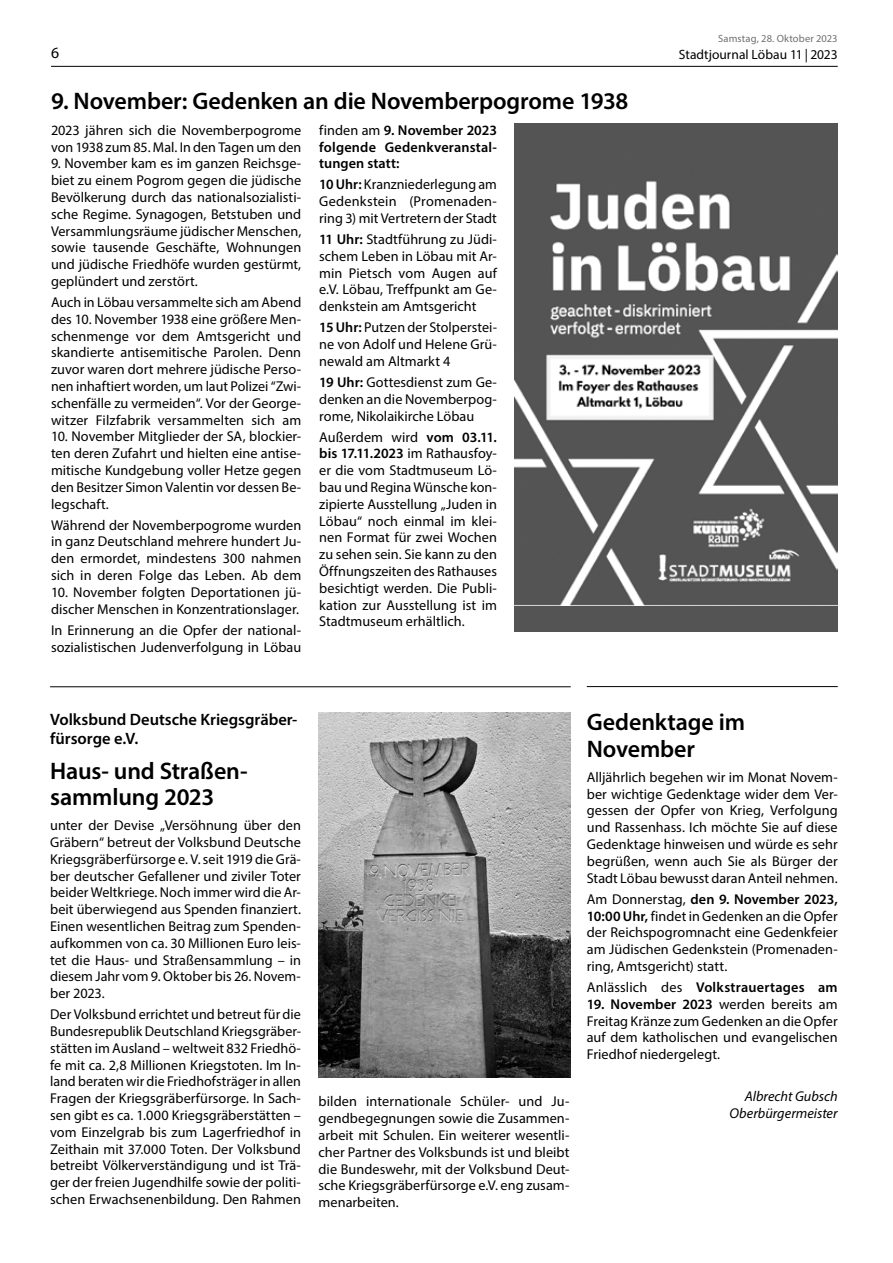
<style>
.page{position:relative;width:893px;height:1263px;background:#fff}
.page>*{position:absolute;margin:0;border:0;box-sizing:border-box;transform-origin:0 0}
.t1{font:600 24px/26.2px "Myriad Pro";letter-spacing:-.005em;color:#000}
.t2{font:600 16.5px/19.2px "Myriad Pro";color:#000}
.t3{font:15.75px "Myriad Pro";color:#000}
.t4{font:14.25px/16.8px "Myriad Pro";letter-spacing:.005em;color:#000;text-align:justify}
.t5{font:600 14.25px/16.8px "Myriad Pro";letter-spacing:.01em;color:#000;text-align:justify}
.t6{font:italic 14.25px/16.8px "Myriad Pro";color:#000;text-align:right}
.t7{font:13.5px "Myriad Pro";color:#000}
.t8{font:10.5px "Myriad Pro";letter-spacing:.015em;color:#706f6f}
.s1{font-weight:400}
.s2{font-weight:600}
</style>
<div class="page">
<hr style="left:51px;top:66px;width:787px;height:1px;background:#000">
<img style="left:318px;top:712px;width:253px;height:365px">
<div style="left:514px;top:123px;width:324px;height:508px;background:#545454"></div>
<img style="left:514px;top:181px;width:324px;height:425px">
<hr style="left:50px;top:686px;width:521px;height:1px;background:#000">
<hr style="left:587px;top:686px;width:251px;height:1px;background:#000">
<p class="t3" style="left:51px;top:43px;width:10px">6</p>
<h1 class="t1" style="left:51px;top:88px;width:579px">9. November: Gedenken an die Novemberpogrome 1938</h1>
<p class="t4" style="left:51px;top:121px;width:252px">2023 jähren sich die Novemberpogrome von 1938 zum 85. Mal. In den Tagen um den</p>
<p class="t4" style="left:51px;top:155px;width:252px">9. November kam es im ganzen Reichsge&shy;biet zu einem Pogrom gegen die jüdische Bevölkerung durch das nationalsozialisti&shy;sche Regime. Synagogen, Betstuben und Versammlungsräume jüdischer Menschen, sowie tausende Geschäfte, Wohnungen und jüdische Friedhöfe wurden gestürmt, geplündert und zerstört.</p>
<p class="t4" style="left:51px;top:294px;width:252px">Auch in Löbau versammelte sich am Abend des 10. November 1938 eine größere Men&shy;schenmenge vor dem Amtsgericht und skandierte antisemitische Parolen. Denn zuvor waren dort mehrere jüdische Perso&shy;nen inhaftiert worden, um laut Polizei “Zwi&shy;schenfälle zu vermeiden“. Vor der George&shy;witzer Filzfabrik versammelten sich am</p>
<p class="t4" style="left:51px;top:428px;width:252px">10. November Mitglieder der SA, blockier&shy;ten deren Zufahrt und hielten eine antise&shy;mitische Kundgebung voller Hetze gegen den Besitzer Simon Valentin vor dessen Be&shy;legschaft.</p>
<p class="t4" style="left:51px;top:516px;width:252px">Während der Novemberpogrome wurden in ganz Deutschland mehrere hundert Ju&shy;den ermordet, mindestens 300 nahmen sich in deren Folge das Leben. Ab dem</p>
<p class="t4" style="left:51px;top:583px;width:252px">10. November folgten Deportationen jü&shy;discher Menschen in Konzentrationslager.</p>
<p class="t4" style="left:51px;top:621px;width:252px">In Erinnerung an die Opfer der national&shy;sozialistischen Judenverfolgung in Löbau</p>
<p class="t5" style="left:319px;top:121px;width:179px"><span class="s1">finden am</span> 9. November 2023 folgende Gedenkveranstal&shy;tungen statt:</p>
<p class="t4" style="left:319px;top:176px;width:179px"><span class="s2">10 Uhr:</span> Kranzniederlegung am Gedenkstein (Promenaden&shy;ring 3) mit Vertretern der Stadt</p>
<p class="t4" style="left:319px;top:231px;width:179px"><span class="s2">11 Uhr:</span> Stadtführung zu Jüdi&shy;schem Leben in Löbau mit Ar&shy;min Pietsch vom Augen auf e.V. Löbau, Treffpunkt am Ge&shy;denkstein am Amtsgericht</p>
<p class="t4" style="left:319px;top:319px;width:179px"><span class="s2">15 Uhr:</span> Putzen der Stolperstei&shy;ne von Adolf und Helene Grü&shy;newald am Altmarkt 4</p>
<p class="t4" style="left:319px;top:374px;width:179px"><span class="s2">19 Uhr:</span> Gottesdienst zum Ge&shy;denken an die Novemberpog&shy;rome, Nikolaikirche Löbau</p>
<p class="t4" style="left:319px;top:428px;width:179px">Außerdem wird <span class="s2">vom 03.11. bis 17.11.2023</span> im Rathausfoy&shy;er die vom Stadtmuseum Lö&shy;bau und Regina Wünsche kon&shy;zipierte Ausstellung „Juden in Löbau“ noch einmal im klei&shy;nen Format für zwei Wochen zu sehen sein. Sie kann zu den Öffnungszeiten des Rathauses besichtigt werden. Die Publi&shy;kation zur Ausstellung ist im Stadtmuseum erhältlich.</p>
<p class="t8" style="left:718px;top:32px;width:121px">Samstag, 28. Oktober 2023</p>
<p class="t7" style="left:679px;top:46px;width:160px">Stadtjournal Löbau 11 | 2023</p>
<p class="t2" style="left:50px;top:709px;width:249px">Volksbund Deutsche Kriegsgräber&shy;fürsorge e.V.</p>
<h1 class="t1" style="left:50px;top:757px;width:199px">Haus- und Straßen&shy;sammlung 2023</h1>
<p class="t4" style="left:50px;top:817px;width:252px">unter der Devise „Versöhnung über den Gräbern“ betreut der Volksbund Deutsche Kriegsgräberfürsorge e. V. seit 1919 die Grä&shy;ber deutscher Gefallener und ziviler Toter beider Weltkriege. Noch immer wird die Ar&shy;beit überwiegend aus Spenden finanziert.<br>Einen wesentlichen Beitrag zum Spenden&shy;aufkommen von ca. 30 Millionen Euro leis&shy;tet die Haus- und Straßensammlung – in diesem Jahr vom 9. Oktober bis 26. Novem&shy;ber 2023.</p>
<p class="t4" style="left:50px;top:1006px;width:252px">Der Volksbund errichtet und betreut für die Bundesrepublik Deutschland Kriegsgräber&shy;stätten im Ausland – weltweit 832 Friedhö&shy;fe mit ca. 2,8 Millionen Kriegstoten. Im In&shy;land beraten wir die Friedhofsträger in allen Fragen der Kriegsgräberfürsorge. In Sach&shy;sen gibt es ca. 1.000 Kriegsgräberstätten – vom Einzelgrab bis zum Lagerfriedhof in Zeithain mit 37.000 Toten. Der Volksbund betreibt Völkerverständigung und ist Trä&shy;ger der freien Jugendhilfe sowie der politi&shy;schen Erwachsenenbildung. Den Rahmen</p>
<p class="t4" style="left:319px;top:1093px;width:252px">bilden internationale Schüler- und Ju&shy;gendbegegnungen sowie die Zusammen&shy;arbeit mit Schulen. Ein weiterer wesentli&shy;cher Partner des Volksbunds ist und bleibt die Bundeswehr, mit der Volksbund Deut&shy;sche Kriegsgräberfürsorge e.V. eng zusam&shy;menarbeiten.</p>
<h1 class="t1" style="left:587px;top:708px;width:160px">Gedenktage im<br>November</h1>
<p class="t4" style="left:587px;top:768px;width:252px">Alljährlich begehen wir im Monat Novem&shy;ber wichtige Gedenktage wider dem Ver&shy;gessen der Opfer von Krieg, Verfolgung und Rassenhass. Ich möchte Sie auf diese Gedenktage hinweisen und würde es sehr begrüßen, wenn auch Sie als Bürger der Stadt Löbau bewusst daran Anteil nehmen.</p>
<p class="t4" style="left:587px;top:890px;width:252px">Am Donnerstag, <span class="s2">den 9. November 2023, 10:00 Uhr,</span> findet in Gedenken an die Opfer der Reichspogromnacht eine Gedenkfeier am Jüdischen Gedenkstein (Promenaden&shy;ring, Amtsgericht) statt.</p>
<p class="t5" style="left:587px;top:978px;width:252px"><span class="s1">Anlässlich des</span> Volkstrauertages am</p>
<p class="t4" style="left:587px;top:995px;width:252px"><span class="s2">19. November 2023</span> werden bereits am Freitag Kränze zum Gedenken an die Opfer auf dem katholischen und evangelischen Friedhof niedergelegt.</p>
<p class="t6" style="left:729px;top:1088px;width:110px">Albrecht Gubsch<br>Oberbürgermeister</p>
</div>
